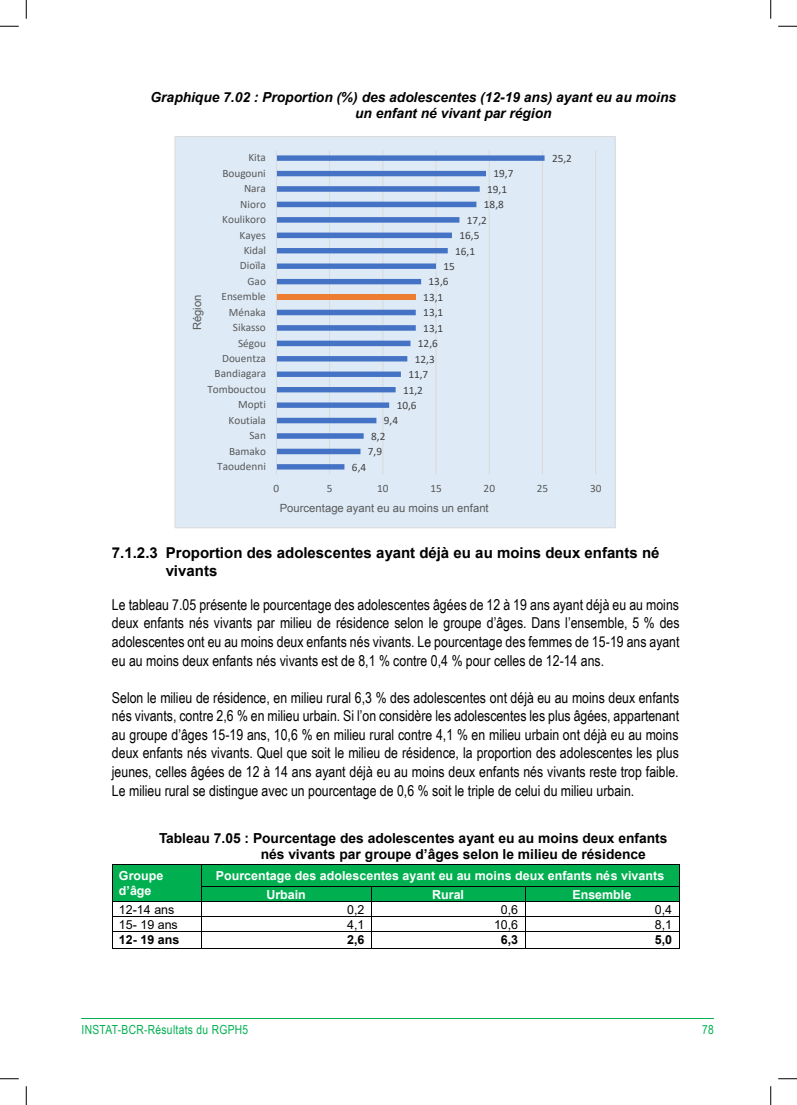
<style>
.page{position:relative;width:797px;height:1105px;background:#fff}
.page>*{position:absolute;margin:0;border:0;box-sizing:border-box;transform-origin:0 0}
.t1{font:15px/18.6px "Arial Narrow";color:#000;text-align:justify}
.t2{font:700 15px/18.6px "Arial";color:#000}
.t3{font:700 13.75px/15.9px "Arial";color:#000}
.t4{font:italic 700 13.75px/15.9px "Arial";color:#000}
.t5{font:700 12.5px/14.4px "Arial";color:#fff}
.t6{font:12.5px "Arial";color:#000}
.t7{font:12.5px "Arial Narrow";letter-spacing:.025em;color:#00b050}
.t8{font:700 12.5px "Arial";color:#000}
.t9{font:11.25px "Calibri";color:#595959}
.t10{font:11.25px "Calibri";color:#404040}
.t11{font:11.25px "Arial";letter-spacing:.005em;color:#595959}
</style>
<div class="page">
<hr style="left:81px;top:1018px;width:633px;height:1px;background:#00b050">
<div style="left:112px;top:865px;width:89px;height:37px;background:#00b050"></div>
<div style="left:201px;top:865px;width:477px;height:21px;background:#00b050"></div>
<hr style="left:112px;top:865px;width:89px;height:1px;background:#000">
<hr style="left:201px;top:865px;width:477px;height:1px;background:#000">
<div style="left:201px;top:887px;width:170px;height:15px;background:#00b050"></div>
<div style="left:371px;top:887px;width:154px;height:15px;background:#00b050"></div>
<div style="left:525px;top:887px;width:153px;height:15px;background:#00b050"></div>
<hr style="left:201px;top:886px;width:170px;height:1px;background:#000">
<hr style="left:371px;top:886px;width:154px;height:1px;background:#000">
<hr style="left:525px;top:886px;width:153px;height:1px;background:#000">
<hr style="left:112px;top:902px;width:89px;height:1px;background:#000">
<hr style="left:201px;top:902px;width:170px;height:1px;background:#000">
<hr style="left:371px;top:902px;width:154px;height:1px;background:#000">
<hr style="left:525px;top:902px;width:153px;height:1px;background:#000">
<hr style="left:112px;top:917px;width:89px;height:1px;background:#000">
<hr style="left:201px;top:917px;width:170px;height:1px;background:#000">
<hr style="left:371px;top:917px;width:154px;height:1px;background:#000">
<hr style="left:525px;top:917px;width:153px;height:1px;background:#000">
<hr style="left:112px;top:932px;width:89px;height:1px;background:#000">
<hr style="left:201px;top:932px;width:170px;height:1px;background:#000">
<hr style="left:371px;top:932px;width:154px;height:1px;background:#000">
<hr style="left:525px;top:932px;width:153px;height:1px;background:#000">
<svg style="left:112px;top:866px;width:1px;height:82px"></svg>
<hr style="left:112px;top:948px;width:89px;height:1px;background:#000">
<svg style="left:201px;top:866px;width:1px;height:82px"></svg>
<hr style="left:201px;top:948px;width:170px;height:1px;background:#000">
<svg style="left:371px;top:887px;width:1px;height:61px"></svg>
<hr style="left:371px;top:948px;width:154px;height:1px;background:#000">
<svg style="left:525px;top:887px;width:1px;height:61px"></svg>
<hr style="left:525px;top:948px;width:153px;height:1px;background:#000">
<svg style="left:678px;top:865px;width:1px;height:84px"></svg>
<div style="left:175px;top:137px;width:440px;height:391px;background:#deebf7"></div>
<hr style="left:329px;top:150px;width:1px;height:325px;background:#d9d9d9">
<hr style="left:382px;top:150px;width:1px;height:325px;background:#d9d9d9">
<hr style="left:435px;top:150px;width:1px;height:325px;background:#d9d9d9">
<hr style="left:488px;top:150px;width:1px;height:325px;background:#d9d9d9">
<hr style="left:542px;top:150px;width:1px;height:325px;background:#d9d9d9">
<hr style="left:595px;top:150px;width:1px;height:325px;background:#d9d9d9">
<svg style="left:277px;top:155px;width:267px;height:314px"></svg>
<hr style="left:276px;top:150px;width:1px;height:325px;background:#d9d9d9">
<svg style="left:0;top:25px;width:19px;height:2px"></svg>
<svg style="left:778px;top:25px;width:19px;height:2px"></svg>
<svg style="left:0;top:1078px;width:19px;height:1px"></svg>
<svg style="left:778px;top:1078px;width:19px;height:1px"></svg>
<svg style="left:25px;top:0;width:2px;height:19px"></svg>
<svg style="left:25px;top:1086px;width:2px;height:19px"></svg>
<svg style="left:770px;top:0;width:1px;height:19px"></svg>
<svg style="left:770px;top:1086px;width:1px;height:19px"></svg>
<p class="t4" style="left:355px;top:89px;width:323px;text-indent:-204px">Graphique 7.02 : Proportion (%) des adolescentes (12-19 ans) ayant eu au moins un enfant né vivant par région</p>
<p class="t9" style="left:248px;top:150px;width:19px">Kita</p>
<p class="t10" style="left:552px;top:150px;width:21px">25,2</p>
<p class="t9" style="left:222px;top:165px;width:45px">Bougouni</p>
<p class="t10" style="left:493px;top:166px;width:21px">19,7</p>
<p class="t9" style="left:244px;top:181px;width:23px">Nara</p>
<p class="t10" style="left:487px;top:181px;width:21px">19,1</p>
<p class="t9" style="left:240px;top:196px;width:27px">Nioro</p>
<p class="t10" style="left:484px;top:197px;width:21px">18,8</p>
<p class="t9" style="left:222px;top:212px;width:45px">Koulikoro</p>
<p class="t10" style="left:467px;top:212px;width:21px">17,2</p>
<p class="t9" style="left:240px;top:227px;width:28px">Kayes</p>
<p class="t10" style="left:459px;top:228px;width:21px">16,5</p>
<p class="t9" style="left:244px;top:242px;width:24px">Kidal</p>
<p class="t10" style="left:455px;top:243px;width:21px">16,1</p>
<p class="t9" style="left:240px;top:258px;width:27px">Dioïla</p>
<p class="t10" style="left:443px;top:258px;width:13px">15</p>
<p class="t9" style="left:247px;top:273px;width:20px">Gao</p>
<p class="t10" style="left:428px;top:274px;width:21px">13,6</p>
<p class="t11" style="left:190px;top:330px;width:37px;rotate:-90deg">Région</p>
<p class="t9" style="left:221px;top:289px;width:46px">Ensemble</p>
<p class="t9" style="left:229px;top:304px;width:39px">Ménaka</p>
<p class="t9" style="left:233px;top:320px;width:34px">Sikasso</p>
<p class="t10" style="left:423px;top:289px;width:21px">13,1</p>
<p class="t10" style="left:423px;top:305px;width:21px">13,1</p>
<p class="t10" style="left:423px;top:320px;width:21px">13,1</p>
<p class="t9" style="left:238px;top:335px;width:29px">Ségou</p>
<p class="t10" style="left:418px;top:336px;width:21px">12,6</p>
<p class="t9" style="left:222px;top:350px;width:45px">Douentza</p>
<p class="t10" style="left:415px;top:351px;width:21px">12,3</p>
<p class="t9" style="left:215px;top:366px;width:53px">Bandiagara</p>
<p class="t10" style="left:408px;top:367px;width:21px">11,7</p>
<p class="t9" style="left:207px;top:381px;width:60px">Tombouctou</p>
<p class="t10" style="left:403px;top:382px;width:21px">11,2</p>
<p class="t9" style="left:238px;top:397px;width:29px">Mopti</p>
<p class="t10" style="left:396px;top:397px;width:21px">10,6</p>
<p class="t9" style="left:228px;top:412px;width:39px">Koutiala</p>
<p class="t10" style="left:384px;top:413px;width:16px">9,4</p>
<p class="t9" style="left:249px;top:428px;width:18px">San</p>
<p class="t10" style="left:371px;top:428px;width:16px">8,2</p>
<p class="t9" style="left:229px;top:443px;width:38px">Bamako</p>
<p class="t10" style="left:368px;top:444px;width:16px">7,9</p>
<p class="t9" style="left:217px;top:458px;width:50px">Taoudenni</p>
<p class="t10" style="left:352px;top:459px;width:16px">6,4</p>
<p class="t9" style="left:273px;top:481px;width:7px">0</p>
<p class="t9" style="left:327px;top:481px;width:7px">5</p>
<p class="t9" style="left:377px;top:481px;width:13px">10</p>
<p class="t9" style="left:430px;top:481px;width:13px">15</p>
<p class="t9" style="left:483px;top:481px;width:13px">20</p>
<p class="t9" style="left:537px;top:481px;width:13px">25</p>
<p class="t9" style="left:590px;top:481px;width:13px">30</p>
<p class="t11" style="left:280px;top:500px;width:210px">Pourcentage ayant eu au moins un enfant</p>
<p class="t2" style="left:166px;top:544px;width:495px;text-indent:-54px">7.1.2.3 Proportion des adolescentes ayant déjà eu au moins deux enfants né vivants</p>
<p class="t1" style="left:112px;top:595px;width:569px">Le tableau 7.05 présente le pourcentage des adolescentes âgées de 12 à 19 ans ayant déjà eu au moins deux enfants nés vivants par milieu de résidence selon le groupe d’âges. Dans l’ensemble, 5 % des adolescentes ont eu au moins deux enfants nés vivants. Le pourcentage des femmes de 15-19 ans ayant eu au moins deux enfants nés vivants est de 8,1 % contre 0,4 % pour celles de 12-14 ans.</p>
<p class="t1" style="left:112px;top:687px;width:569px">Selon le milieu de résidence, en milieu rural 6,3 % des adolescentes ont déjà eu au moins deux enfants nés vivants, contre 2,6 % en milieu urbain. Si l’on considère les adolescentes les plus âgées, appartenant au groupe d’âges 15-19 ans, 10,6 % en milieu rural contre 4,1 % en milieu urbain ont déjà eu au moins deux enfants nés vivants. Quel que soit le milieu de résidence, la proportion des adolescentes les plus jeunes, celles âgées de 12 à 14 ans ayant déjà eu au moins deux enfants nés vivants reste trop faible.<br>Le milieu rural se distingue avec un pourcentage de 0,6 % soit le triple de celui du milieu urbain.</p>
<p class="t3" style="left:261px;top:830px;width:408px;text-indent:-102px">Tableau 7.05 : Pourcentage des adolescentes ayant eu au moins deux enfants nés vivants par groupe d’âges selon le milieu de résidence</p>
<p class="t5" style="left:119px;top:869px;width:46px">Groupe d’âge</p>
<p class="t5" style="left:266px;top:867px;width:399px;line-height:18.5px;text-indent:-51px">Pourcentage des adolescentes ayant eu au moins deux enfants nés vivants<br>Urbain</p>
<p class="t5" style="left:432px;top:887px;width:33px">Rural</p>
<p class="t5" style="left:572px;top:887px;width:60px">Ensemble</p>
<p class="t6" style="left:119px;top:901px;width:57px">12-14 ans</p>
<p class="t6" style="left:347px;top:901px;width:19px">0,2</p>
<p class="t6" style="left:501px;top:901px;width:19px">0,6</p>
<p class="t6" style="left:655px;top:901px;width:19px">0,4</p>
<p class="t6" style="left:119px;top:916px;width:60px">15- 19 ans</p>
<p class="t6" style="left:347px;top:916px;width:19px">4,1</p>
<p class="t6" style="left:494px;top:916px;width:26px">10,6</p>
<p class="t6" style="left:655px;top:916px;width:19px">8,1</p>
<p class="t8" style="left:119px;top:931px;width:62px">12- 19 ans</p>
<p class="t8" style="left:347px;top:931px;width:19px">2,6</p>
<p class="t8" style="left:501px;top:931px;width:19px">6,3</p>
<p class="t8" style="left:655px;top:931px;width:19px">5,0</p>
<p class="t7" style="left:81px;top:1020px;width:168px">INSTAT-BCR-Résultats du RGPH5</p>
<p class="t7" style="left:702px;top:1020px;width:13px">78</p>
</div>
